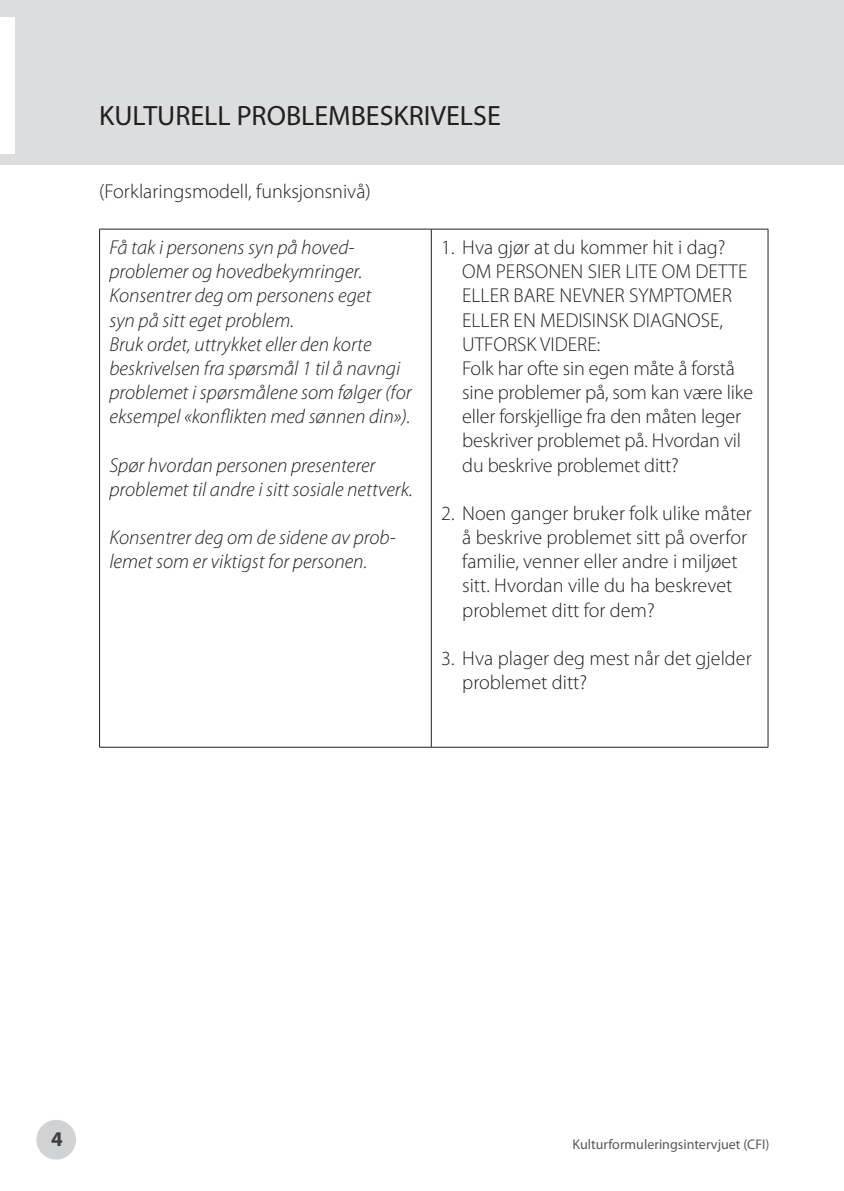
<style>
.page{position:relative;width:844px;height:1191px;background:#fff}
.page>*{position:absolute;margin:0;border:0;box-sizing:border-box;transform-origin:0 0}
.t1{font:28px "Myriad Pro";color:#231f20}
.t2{font:700 21px "Myriad Pro";color:#3e3e3f}
.t3{font:300 20.12px/24.2px "Myriad Pro";color:#231f20}
.t4{font:italic 300 20.12px/24.2px "Myriad Pro";color:#231f20}
.t5{font:14px "Myriad Pro";color:#57585a}
</style>
<div class="page">
<div style="left:36px;top:1119px;width:40px;height:40px;background:#d1d2d4;border-radius:50%"></div>
<hr style="left:843px;top:0;width:1px;height:165px;background:#dcdddf">
<div style="left:0;top:0;width:843px;height:165px;background:#dcdddf"></div>
<div style="left:0;top:17px;width:14px;height:137px;background:#fff"></div>
<hr style="left:99px;top:229px;width:332px;height:1px;background:#231f20">
<hr style="left:99px;top:229px;width:1px;height:518px;background:#231f20">
<hr style="left:431px;top:229px;width:337px;height:1px;background:#231f20">
<hr style="left:431px;top:229px;width:1px;height:518px;background:#231f20">
<hr style="left:767px;top:229px;width:1px;height:518px;background:#231f20">
<hr style="left:99px;top:747px;width:332px;height:1px;background:#231f20">
<hr style="left:431px;top:747px;width:337px;height:1px;background:#231f20">
<h1 class="t1" style="left:99px;top:99px;width:403px">KULTURELL PROBLEMBESKRIVELSE</h1>
<p class="t3" style="left:99px;top:179px;width:273px">(Forklaringsmodell, funksjonsnivå)</p>
<p class="t4" style="left:109px;top:235px;width:303px">Få tak i personens syn på hoved&shy;problemer og hovedbekymringer.<br>Konsentrer deg om personens eget<br>syn på sitt eget problem.<br>Bruk ordet, uttrykket eller den korte beskrivelsen fra spørsmål 1 til å navngi problemet i spørsmålene som følger (for eksempel «konflikten med sønnen din»).</p>
<p class="t4" style="left:109px;top:452px;width:305px">Spør hvordan personen presenterer problemet til andre i sitt sosiale nettverk.</p>
<p class="t4" style="left:109px;top:525px;width:288px">Konsentrer deg om de sidene av prob&shy;lemet som er viktigst for personen.</p>
<p class="t3" style="left:462px;top:235px;width:292px;text-indent:-21px">1. Hva gjør at du kommer hit i dag?<br>OM PERSONEN SIER LITE OM DETTE<br>ELLER BARE NEVNER SYMPTOMER<br>ELLER EN MEDISINSK DIAGNOSE,<br>UTFORSK VIDERE:<br>Folk har ofte sin egen måte å forstå sine problemer på, som kan være like eller forskjellige fra den måten leger beskriver problemet på. Hvordan vil du beskrive problemet ditt?</p>
<p class="t3" style="left:462px;top:501px;width:291px;text-indent:-21px">2. Noen ganger bruker folk ulike måter å beskrive problemet sitt på overfor familie, venner eller andre i miljøet sitt. Hvordan ville du ha beskrevet problemet ditt for dem?</p>
<p class="t3" style="left:462px;top:646px;width:291px;text-indent:-21px">3. Hva plager deg mest når det gjelder problemet ditt?</p>
<p class="t2" style="left:51px;top:1124px;width:13px">4</p>
<p class="t5" style="left:572px;top:1135px;width:198px">Kulturformuleringsintervjuet (CFI)</p>
</div>
